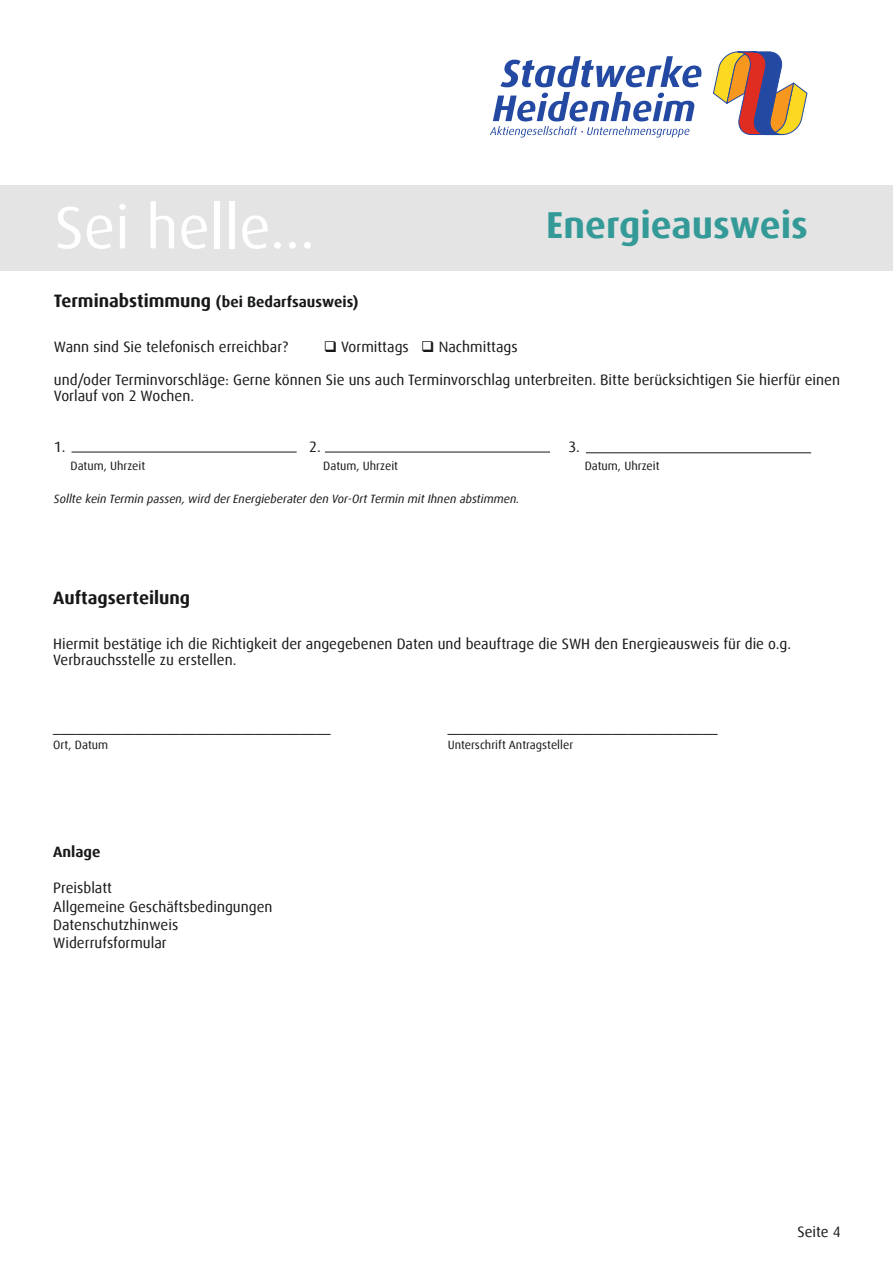
<style>
.page{position:relative;width:893px;height:1263px;background:#fff}
.page>*{position:absolute;margin:0;border:0;box-sizing:border-box;transform-origin:0 0}
.t1{font:60px "Dax Offc";color:#fff}
.t2{font:700 37.5px "Dax Offc";color:#349a98}
.t3{font:700 18px "Dax Offc";color:#171818}
.t4{font:15px/18px "Dax Offc";color:#171818}
.t5{font:700 15px "Dax Offc";color:#171818}
.t6{font:italic 12px "Dax Offc";color:#171818}
.t7{font:12px "Dax Offc";color:#171818}
.s1{font-size:18px}
</style>
<div class="page">
<svg style="left:490px;top:56px;width:211px;height:82px"></svg>
<svg style="left:713px;top:51px;width:95px;height:84px"></svg>
<div style="left:0;top:186px;width:893px;height:85px;background:#e4e4e4"></div>
<hr style="left:72px;top:452px;width:225px;height:1px;background:#171818">
<hr style="left:325px;top:452px;width:225px;height:1px;background:#171818">
<hr style="left:586px;top:452px;width:225px;height:1px;background:#171818">
<h1 class="t1" style="left:55px;top:190px;width:262px">Sei helle...</h1>
<h2 class="t2" style="left:546px;top:201px;width:263px">Energieausweis</h2>
<p class="t5" style="left:54px;top:292px;width:306px"><span class="s1">Terminabstimmung</span> (bei Bedarfsausweis)</p>
<p class="t4" style="left:54px;top:338px;width:236px">Wann sind Sie telefonisch erreichbar?</p>
<p class="t4" style="left:324px;top:338px;width:195px">❑ Vormittags ❑ Nachmittags</p>
<p class="t4" style="left:54px;top:372px;width:788px;line-height:16.5px">und/oder Terminvorschläge: Gerne können Sie uns auch Terminvorschlag unterbreiten. Bitte berücksichtigen Sie hierfür einen<br>Vorlauf von 2 Wochen.</p>
<p class="t4" style="left:54px;top:438px;width:13px">1.</p>
<p class="t4" style="left:309px;top:438px;width:13px">2.</p>
<p class="t4" style="left:568px;top:438px;width:13px">3.</p>
<p class="t7" style="left:71px;top:459px;width:76px">Datum, Uhrzeit</p>
<p class="t7" style="left:323px;top:459px;width:76px">Datum, Uhrzeit</p>
<p class="t7" style="left:585px;top:459px;width:76px">Datum, Uhrzeit</p>
<p class="t6" style="left:54px;top:492px;width:467px">Sollte kein Termin passen, wird der Energieberater den Vor-Ort Termin mit Ihnen abstimmen.</p>
<p class="t3" style="left:53px;top:586px;width:138px">Auftagserteilung</p>
<p class="t4" style="left:53px;top:636px;width:739px;line-height:16.5px">Hiermit bestätige ich die Richtigkeit der angegebenen Daten und beauftrage die SWH den Energieausweis für die o.g.<br>Verbrauchsstelle zu erstellen.</p>
<p class="t4" style="left:53px;top:719px;width:279px">_____________________________________</p>
<p class="t4" style="left:448px;top:719px;width:271px">____________________________________</p>
<p class="t7" style="left:53px;top:738px;width:57px">Ort, Datum</p>
<p class="t7" style="left:448px;top:738px;width:127px">Unterschrift Antragsteller</p>
<p class="t5" style="left:53px;top:843px;width:49px">Anlage</p>
<p class="t4" style="left:53px;top:879px;width:221px">Preisblatt<br>Allgemeine Geschäftsbedingungen<br>Datenschutzhinweis<br>Widerrufsformular</p>
<p class="t4" style="left:797px;top:1223px;width:45px">Seite 4</p>
</div>
